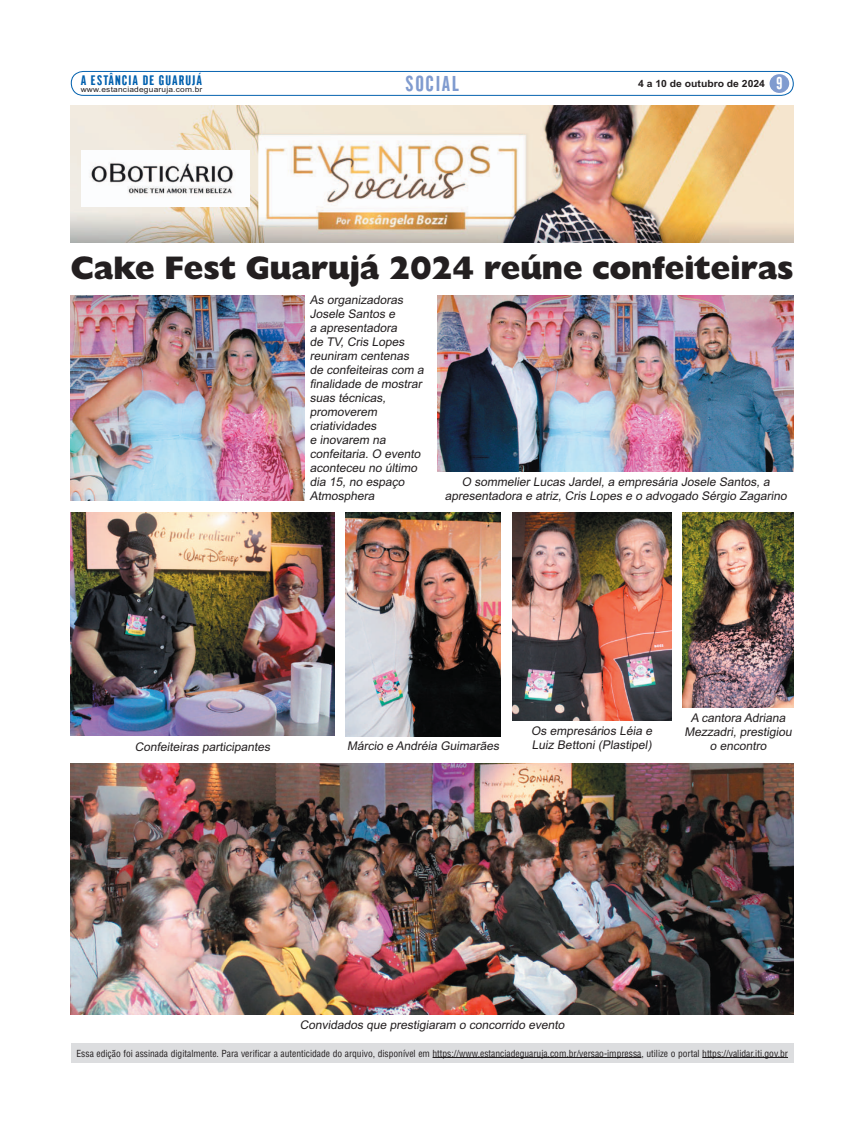
<style>
.page{position:relative;width:865px;height:1134px;background:#fff}
.page>*{position:absolute;margin:0;border:0;box-sizing:border-box;transform-origin:0 0}
.t1{font:800 32.8px "Humanist 521 BT";color:#231f20}
.t2{font:20.9px "Gothic CG No 1";letter-spacing:.075em;color:#809bcf;scale:1.05 1}
.t3{font:16.5px "Gothic CG No 1";color:#fff;scale:1.05 1}
.t4{font:13.4px "Gothic CG No 1";letter-spacing:.075em;color:#0160ae;scale:1.08 1}
.t5{font:italic 12px/14px "Arial";color:#231f20;text-align:center}
.t6{font:700 9.9px "Arial";color:#231f20;scale:1.05 1}
.t7{font:9.5px "Switzerland Condensed";color:#231f20}
.t8{font:7.5px "Arial";letter-spacing:.025em;color:#231f20;scale:1.11 1}
</style>
<div class="page">
<div style="left:71px;top:71px;width:723px;height:25px;border:1px solid #0160ae;border-radius:12px"></div>
<div style="left:770px;top:74px;width:19px;height:19px;background:#809bcf;border-radius:50%"></div>
<img style="left:71px;top:105px;width:723px;height:137px">
<img style="left:82px;top:151px;width:167px;height:56px">
<div style="left:71px;top:1043px;width:723px;height:20px;background:#dcdddf"></div>
<hr style="left:433px;top:1057px;width:208px;height:1px;background:#231f20">
<hr style="left:702px;top:1057px;width:86px;height:1px;background:#231f20">
<img style="left:71px;top:512px;width:263px;height:224px">
<img style="left:71px;top:763px;width:723px;height:252px">
<img style="left:71px;top:295px;width:233px;height:206px">
<img style="left:438px;top:295px;width:356px;height:176px">
<img style="left:683px;top:513px;width:111px;height:195px">
<img style="left:512px;top:512px;width:159px;height:209px">
<img style="left:346px;top:512px;width:155px;height:224px">
<p class="t4" style="left:81px;top:76px;width:114px">A ESTÂNCIA DE GUARUJÁ</p>
<p class="t8" style="left:81px;top:87px;width:111px">www.estanciadeguaruja.com.br</p>
<h2 class="t2" style="left:405px;top:76px;width:53px">SOCIAL</h2>
<p class="t6" style="left:638px;top:80px;width:122px">4 a 10 de outubro de 2024</p>
<h3 class="t3" style="left:777px;top:77px;width:7px">9</h3>
<h1 class="t1" style="left:71px;top:257px;width:724px">Cake Fest Guarujá 2024 reúne confeiteiras</h1>
<p class="t5" style="left:310px;top:294px;width:117px;text-align:left">As organizadoras<br>Josele Santos e<br>a apresentadora<br>de TV, Cris Lopes reuniram centenas de confeiteiras com a finalidade de mostrar suas técnicas, promoverem criatividades<br>e inovarem na confeitaria. O evento aconteceu no último dia 15, no espaço<br>Atmosphera</p>
<p class="t5" style="left:445px;top:476px;width:345px">O sommelier Lucas Jardel, a empresária Josele Santos, a apresentadora e atriz, Cris Lopes e o advogado Sérgio Zagarino</p>
<p class="t5" style="left:135px;top:741px;width:139px">Confeiteiras participantes</p>
<p class="t5" style="left:531px;top:725px;width:124px">Os empresários Léia e</p>
<p class="t5" style="left:347px;top:740px;width:155px">Márcio e Andréia Guimarães</p>
<p class="t5" style="left:532px;top:739px;width:123px">Luiz Bettoni (Plastipel)</p>
<p class="t5" style="left:685px;top:712px;width:111px">A cantora Adriana<br>Mezzadri, prestigiou o encontro</p>
<p class="t5" style="left:300px;top:1019px;width:268px">Convidados que prestigiaram o concorrido evento</p>
<p class="t7" style="left:77px;top:1049px;width:713px">Essa edição foi assinada digitalmente. Para verificar a autenticidade do arquivo, disponível em https://www.estanciadeguaruja.com.br/versao-impressa, utilize o portal https://validar.iti.gov.br</p>
</div>
